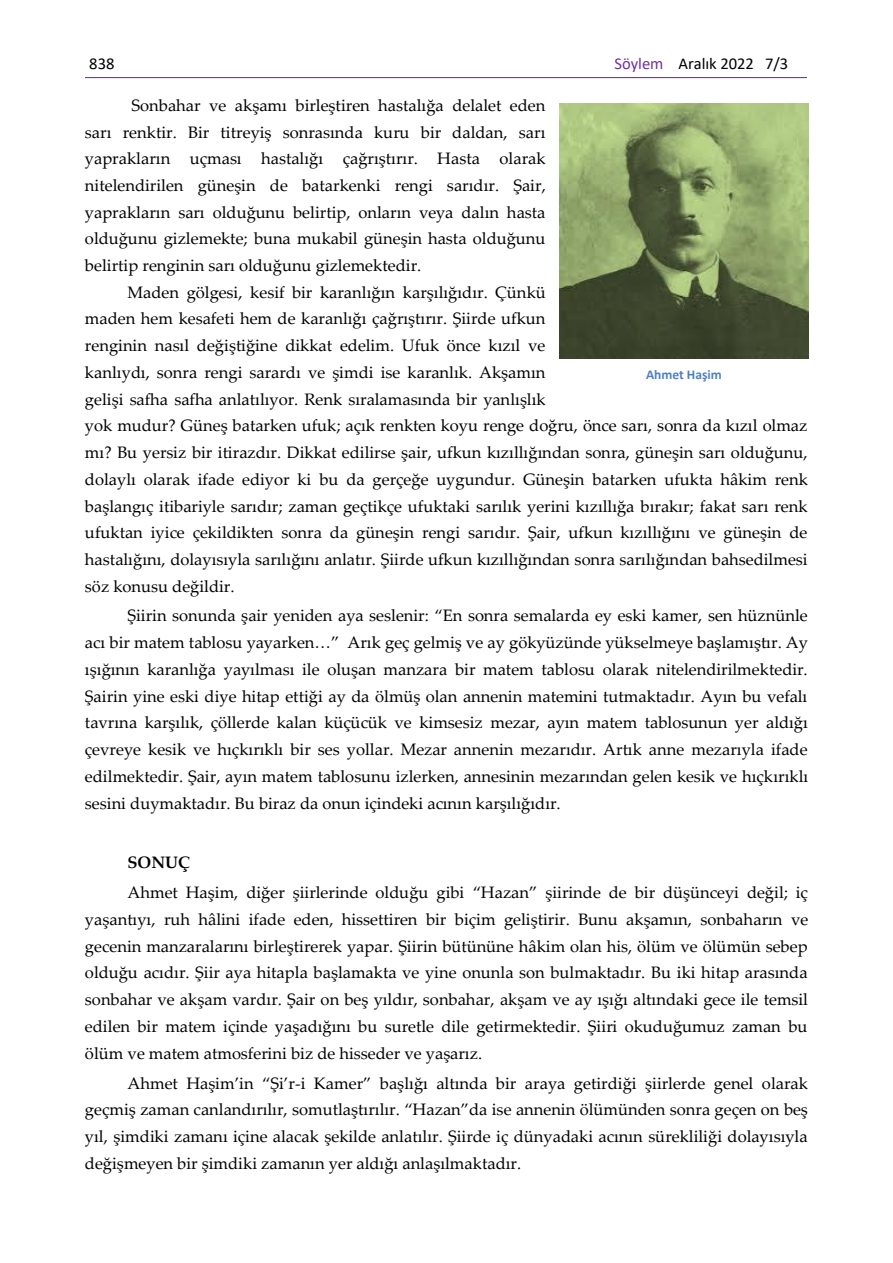
<style>
.page{position:relative;width:893px;height:1263px;background:#fff}
.page>*{position:absolute;margin:0;border:0;box-sizing:border-box;transform-origin:0 0}
.t1{font:16.5px/26.7px "Palatino Linotype";color:#000;text-align:justify}
.t2{font:16.5px "Calibri";letter-spacing:-.005em;color:#000}
.t3{font:700 16.5px "Palatino Linotype";color:#000}
.t4{font:700 13.5px "Calibri";color:#4f81bd}
.s1{color:#7030a0}
</style>
<div class="page">
<hr style="left:85px;top:77px;width:722px;height:1px;background:#604a7b">
<img style="left:559px;top:104px;width:250px;height:255px">
<p class="t2" style="left:89px;top:56px;width:27px">838</p>
<p class="t2" style="left:615px;top:56px;width:175px"><span class="s1">Söylem</span> Aralık 2022 7/3</p>
<p class="t1" style="left:85px;top:94px;width:462px;text-indent:47px">Sonbahar ve akşamı birleştiren hastalığa delalet eden sarı renktir. Bir titreyiş sonrasında kuru bir daldan, sarı yaprakların uçması hastalığı çağrıştırır. Hasta olarak nitelendirilen güneşin de batarkenki rengi sarıdır. Şair, yaprakların sarı olduğunu belirtip, onların veya dalın hasta olduğunu gizlemekte; buna mukabil güneşin hasta olduğunu belirtip renginin sarı olduğunu gizlemektedir.</p>
<p class="t1" style="left:85px;top:281px;width:724px;text-align:left;text-indent:43px">Maden gölgesi, kesif bir karanlığın karşılığıdır. Çünkü<br>maden hem kesafeti hem de karanlığı çağrıştırır. Şiirde ufkun<br>renginin nasıl değiştiğine dikkat edelim. Ufuk önce kızıl ve<br>kanlıydı, sonra rengi sarardı ve şimdi ise karanlık. Akşamın<br>gelişi safha safha anlatılıyor. Renk sıralamasında bir yanlışlık<br>yok mudur? Güneş batarken ufuk; açık renkten koyu renge doğru, önce sarı, sonra da kızıl olmaz mı? Bu yersiz bir itirazdır. Dikkat edilirse şair, ufkun kızıllığından sonra, güneşin sarı olduğunu, dolaylı olarak ifade ediyor ki bu da gerçeğe uygundur. Güneşin batarken ufukta hâkim renk başlangıç itibariyle sarıdır; zaman geçtikçe ufuktaki sarılık yerini kızıllığa bırakır; fakat sarı renk ufuktan iyice çekildikten sonra da güneşin rengi sarıdır. Şair, ufkun kızıllığını ve güneşin de hastalığını, dolayısıyla sarılığını anlatır. Şiirde ufkun kızıllığından sonra sarılığından bahsedilmesi söz konusu değildir.</p>
<p class="t1" style="left:85px;top:604px;width:725px;text-indent:43px">Şiirin sonunda şair yeniden aya seslenir: “En sonra semalarda ey eski kamer, sen hüznünle acı bir matem tablosu yayarken…” Arık geç gelmiş ve ay gökyüzünde yükselmeye başlamıştır. Ay ışığının karanlığa yayılması ile oluşan manzara bir matem tablosu olarak nitelendirilmektedir.<br>Şairin yine eski diye hitap ettiği ay da ölmüş olan annenin matemini tutmaktadır. Ayın bu vefalı tavrına karşılık, çöllerde kalan küçücük ve kimsesiz mezar, ayın matem tablosunun yer aldığı çevreye kesik ve hıçkırıklı bir ses yollar. Mezar annenin mezarıdır. Artık anne mezarıyla ifade edilmektedir. Şair, ayın matem tablosunu izlerken, annesinin mezarından gelen kesik ve hıçkırıklı sesini duymaktadır. Bu biraz da onun içindeki acının karşılığıdır.</p>
<p class="t4" style="left:646px;top:368px;width:77px">Ahmet Haşim</p>
<p class="t3" style="left:127px;top:856px;width:64px">SONUÇ</p>
<p class="t1" style="left:85px;top:881px;width:725px;text-indent:43px">Ahmet Haşim, diğer şiirlerinde olduğu gibi “Hazan” şiirinde de bir düşünceyi değil; iç yaşantıyı, ruh hâlini ifade eden, hissettiren bir biçim geliştirir. Bunu akşamın, sonbaharın ve gecenin manzaralarını birleştirerek yapar. Şiirin bütününe hâkim olan his, ölüm ve ölümün sebep olduğu acıdır. Şiir aya hitapla başlamakta ve yine onunla son bulmaktadır. Bu iki hitap arasında sonbahar ve akşam vardır. Şair on beş yıldır, sonbahar, akşam ve ay ışığı altındaki gece ile temsil edilen bir matem içinde yaşadığını bu suretle dile getirmektedir. Şiiri okuduğumuz zaman bu ölüm ve matem atmosferini biz de hisseder ve yaşarız.</p>
<p class="t1" style="left:85px;top:1071px;width:725px;text-indent:43px">Ahmet Haşim’in “Şi’r-i Kamer” başlığı altında bir araya getirdiği şiirlerde genel olarak geçmiş zaman canlandırılır, somutlaştırılır. “Hazan”da ise annenin ölümünden sonra geçen on beş yıl, şimdiki zamanı içine alacak şekilde anlatılır. Şiirde iç dünyadaki acının sürekliliği dolayısıyla değişmeyen bir şimdiki zamanın yer aldığı anlaşılmaktadır.</p>
</div>
